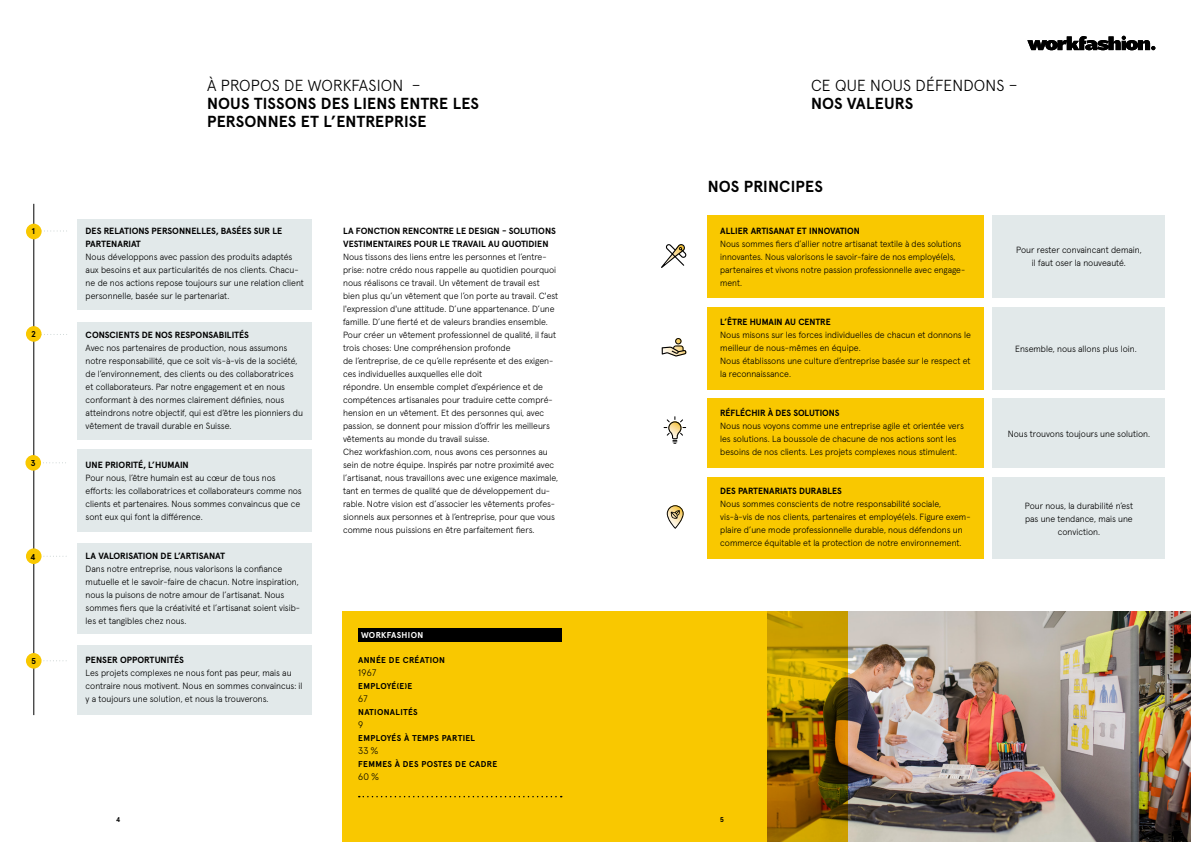
<style>
.page{position:relative;width:1191px;height:842px;background:#fff}
.page>*{position:absolute;margin:0;border:0;box-sizing:border-box;transform-origin:0 0}
.t1{font:700 16px/18px "Apercu Pro";letter-spacing:.005em;color:#000}
.t2{font:300 16px "Apercu Pro";letter-spacing:.01em;color:#000}
.t3{font:300 9.5px "Apercu Pro";letter-spacing:.035em;color:#000}
.t4{font:300 9px/13px "Apercu Pro";color:#000}
.t5{font:700 9px/13px "Apercu Pro";letter-spacing:-.005em;color:#000}
.t6{font:700 8.5px "Apercu Pro";letter-spacing:.035em;color:#000}
.t7{font:700 8.5px "Apercu Pro";letter-spacing:.04em;color:#fff}
.t8{font:700 7px "Apercu Pro";color:#000}
</style>
<div class="page">
<div style="left:992px;top:215px;width:173px;height:82px;background:#e2e9ea"></div>
<div style="left:708px;top:215px;width:276px;height:82px;background:#f9c800"></div>
<div style="left:708px;top:307px;width:276px;height:82px;background:#f9c800"></div>
<div style="left:992px;top:307px;width:173px;height:82px;background:#e2e9ea"></div>
<div style="left:708px;top:399px;width:276px;height:69px;background:#f9c800"></div>
<div style="left:992px;top:399px;width:173px;height:69px;background:#e2e9ea"></div>
<div style="left:708px;top:478px;width:276px;height:81px;background:#f9c800"></div>
<div style="left:992px;top:478px;width:173px;height:81px;background:#e2e9ea"></div>
<img style="left:848px;top:611px;width:343px;height:231px">
<svg style="left:342px;top:611px;width:506px;height:231px;background:#e9b900"></svg>
<svg style="left:661px;top:244px;width:25px;height:24px"></svg>
<svg style="left:661px;top:338px;width:25px;height:18px"></svg>
<svg style="left:663px;top:416px;width:23px;height:28px"></svg>
<svg style="left:667px;top:505px;width:16px;height:24px"></svg>
<svg style="left:1027px;top:36px;width:128px;height:14px"></svg>
<div style="left:77px;top:219px;width:234px;height:90px;background:#e2e9ea"></div>
<div style="left:77px;top:322px;width:234px;height:117px;background:#e2e9ea"></div>
<div style="left:77px;top:449px;width:234px;height:83px;background:#e2e9ea"></div>
<div style="left:77px;top:543px;width:234px;height:91px;background:#e2e9ea"></div>
<div style="left:77px;top:645px;width:234px;height:69px;background:#e2e9ea"></div>
<div style="left:358px;top:628px;width:203px;height:13px;background:#000"></div>
<svg style="left:359px;top:796px;width:203px;height:1px"></svg>
<svg style="left:44px;top:230px;width:23px;height:2px"></svg>
<hr style="left:34px;top:204px;width:1px;height:511px;background:#000">
<svg style="left:43px;top:462px;width:23px;height:2px"></svg>
<svg style="left:43px;top:556px;width:24px;height:1px"></svg>
<svg style="left:43px;top:660px;width:24px;height:2px"></svg>
<div style="left:25px;top:455px;width:16px;height:16px;background:#f9c800;border-radius:50%"></div>
<div style="left:26px;top:548px;width:16px;height:16px;background:#f9c800;border-radius:50%"></div>
<div style="left:26px;top:653px;width:16px;height:16px;background:#f9c800;border-radius:50%"></div>
<div style="left:26px;top:326px;width:16px;height:16px;background:#f9c800;border-radius:50%"></div>
<div style="left:26px;top:224px;width:16px;height:15px;background:#f9c800;border-radius:50%"></div>
<p class="t6" style="left:32px;top:225px;width:5px">1</p>
<p class="t6" style="left:31px;top:327px;width:6px">2</p>
<p class="t6" style="left:31px;top:457px;width:6px">3</p>
<p class="t6" style="left:31px;top:550px;width:6px">4</p>
<p class="t6" style="left:31px;top:655px;width:6px">5</p>
<h1 class="t2" style="left:207px;top:73px;width:215px">À PROPOS DE WORKFASION –</h1>
<h1 class="t1" style="left:207px;top:93px;width:274px">NOUS TISSONS DES LIENS ENTRE LES<br>PERSONNES ET L’ENTREPRISE</h1>
<p class="t5" style="left:86px;top:224px;width:198px">DES RELATIONS PERSONNELLES, BASÉES SUR LE<br>PARTENARIAT</p>
<p class="t4" style="left:86px;top:249px;width:220px">Nous développons avec passion des produits adaptés aux besoins et aux particularités de nos clients. Chacu&shy;ne de nos actions repose toujours sur une relation client personnelle, basée sur le partenariat.</p>
<p class="t5" style="left:86px;top:328px;width:165px">CONSCIENTS DE NOS RESPONSABILITÉS</p>
<p class="t4" style="left:86px;top:340px;width:219px">Avec nos partenaires de production, nous assumons notre responsabilité, que ce soit vis-à-vis de la société, de l’environnement, des clients ou des collaboratrices et collaborateurs. Par notre engagement et en nous conformant à des normes clairement définies, nous atteindrons notre objectif, qui est d’être les pionniers du vêtement de travail durable en Suisse.</p>
<p class="t5" style="left:86px;top:458px;width:105px">UNE PRIORITÉ, L’HUMAIN</p>
<p class="t4" style="left:86px;top:470px;width:218px">Pour nous, l’être humain est au cœur de tous nos efforts: les collaboratrices et collaborateurs comme nos clients et partenaires. Nous sommes convaincus que ce sont eux qui font la différence.</p>
<p class="t5" style="left:86px;top:549px;width:141px">LA VALORISATION DE L’ARTISANAT</p>
<p class="t4" style="left:86px;top:561px;width:216px">Dans notre entreprise, nous valorisons la confiance mutuelle et le savoir-faire de chacun. Notre inspiration, nous la puisons de notre amour de l’artisanat. Nous sommes fiers que la créativité et l’artisanat soient visib&shy;les et tangibles chez nous.</p>
<p class="t5" style="left:86px;top:653px;width:100px">PENSER OPPORTUNITÉS</p>
<p class="t4" style="left:86px;top:665px;width:218px">Les projets complexes ne nous font pas peur, mais au contraire nous motivent. Nous en sommes convaincus: il y a toujours une solution, et nous la trouverons.</p>
<p class="t5" style="left:343px;top:224px;width:214px">LA FONCTION RENCONTRE LE DESIGN - SOLUTIONS<br>VESTIMENTAIRES POUR LE TRAVAIL AU QUOTIDIEN</p>
<p class="t4" style="left:343px;top:250px;width:217px">Nous tissons des liens entre les personnes et l’entre&shy;prise: notre crédo nous rappelle au quotidien pourquoi nous réalisons ce travail. Un vêtement de travail est bien plus qu’un vêtement que l’on porte au travail. C'est l'expression d'une attitude. D’une appartenance. D’une famille. D’une fierté et de valeurs brandies ensemble.<br>Pour créer un vêtement professionnel de qualité, il faut trois choses: Une compréhension profonde<br>de l’entreprise, de ce qu’elle représente et des exigen&shy;ces individuelles auxquelles elle doit<br>répondre. Un ensemble complet d’expérience et de compétences artisanales pour traduire cette compré&shy;hension en un vêtement. Et des personnes qui, avec passion, se donnent pour mission d’offrir les meilleurs vêtements au monde du travail suisse.<br>Chez workfashion.com, nous avons ces personnes au sein de notre équipe. Inspirés par notre proximité avec l’artisanat, nous travaillons avec une exigence maximale, tant en termes de qualité que de développement du&shy;rable. Notre vision est d’associer les vêtements profes&shy;sionnels aux personnes et à l’entreprise, pour que vous comme nous puissions en être parfaitement fiers.</p>
<p class="t7" style="left:361px;top:628px;width:64px">WORKFASHION</p>
<p class="t6" style="left:358px;top:653px;width:88px">ANNÉE DE CRÉATION</p>
<p class="t3" style="left:358px;top:665px;width:20px">1967</p>
<p class="t6" style="left:358px;top:679px;width:56px">EMPLOYÉ(E)E</p>
<p class="t3" style="left:358px;top:691px;width:11px">67</p>
<p class="t6" style="left:358px;top:705px;width:61px">NATIONALITÉS</p>
<p class="t3" style="left:358px;top:717px;width:7px">9</p>
<p class="t6" style="left:358px;top:731px;width:119px">EMPLOYÉS À TEMPS PARTIEL</p>
<p class="t3" style="left:358px;top:743px;width:22px">33%</p>
<p class="t6" style="left:358px;top:757px;width:141px">FEMMES À DES POSTES DE CADRE</p>
<p class="t3" style="left:358px;top:769px;width:23px">60%</p>
<h1 class="t2" style="left:811px;top:73px;width:208px">CE QUE NOUS DÉFENDONS –</h1>
<h1 class="t1" style="left:811px;top:93px;width:104px">NOS VALEURS</h1>
<h1 class="t1" style="left:708px;top:176px;width:117px">NOS PRINCIPES</h1>
<p class="t5" style="left:720px;top:224px;width:141px">ALLIER ARTISANAT ET INNOVATION</p>
<p class="t4" style="left:720px;top:237px;width:246px">Nous sommes fiers d’allier notre artisanat textile à des solutions innovantes. Nous valorisons le savoir-faire de nos employé(e)s, partenaires et vivons notre passion professionnelle avec engage&shy;ment.</p>
<p class="t5" style="left:720px;top:315px;width:112px">L’ÊTRE HUMAIN AU CENTRE</p>
<p class="t4" style="left:720px;top:328px;width:252px">Nous misons sur les forces individuelles de chacun et donnons le meilleur de nous-mêmes en équipe.<br>Nous établissons une culture d’entreprise basée sur le respect et la reconnaissance.</p>
<p class="t5" style="left:720px;top:406px;width:121px">RÉFLÉCHIR À DES SOLUTIONS</p>
<p class="t4" style="left:720px;top:419px;width:245px">Nous nous voyons comme une entreprise agile et orientée vers les solutions. La boussole de chacune de nos actions sont les besoins de nos clients. Les projets complexes nous stimulent.</p>
<p class="t5" style="left:720px;top:484px;width:123px">DES PARTENARIATS DURABLES</p>
<p class="t4" style="left:720px;top:497px;width:252px">Nous sommes conscients de notre responsabilité sociale, vis-à-vis de nos clients, partenaires et employé(e)s. Figure exem&shy;plaire d’une mode professionnelle durable, nous défendons un commerce équitable et la protection de notre environnement.</p>
<p class="t4" style="left:1016px;top:243px;width:127px;text-align:center">Pour rester convaincant demain, il faut oser la nouveauté.</p>
<p class="t4" style="left:1015px;top:341px;width:122px">Ensemble, nous allons plus loin.</p>
<p class="t4" style="left:1007px;top:426px;width:143px">Nous trouvons toujours une solution.</p>
<p class="t4" style="left:1024px;top:498px;width:110px;text-align:center">Pour nous, la durabilité n’est pas une tendance, mais une conviction.</p>
<p class="t8" style="left:116px;top:814px;width:6px">4</p>
<p class="t8" style="left:720px;top:814px;width:5px">5</p>
</div>
